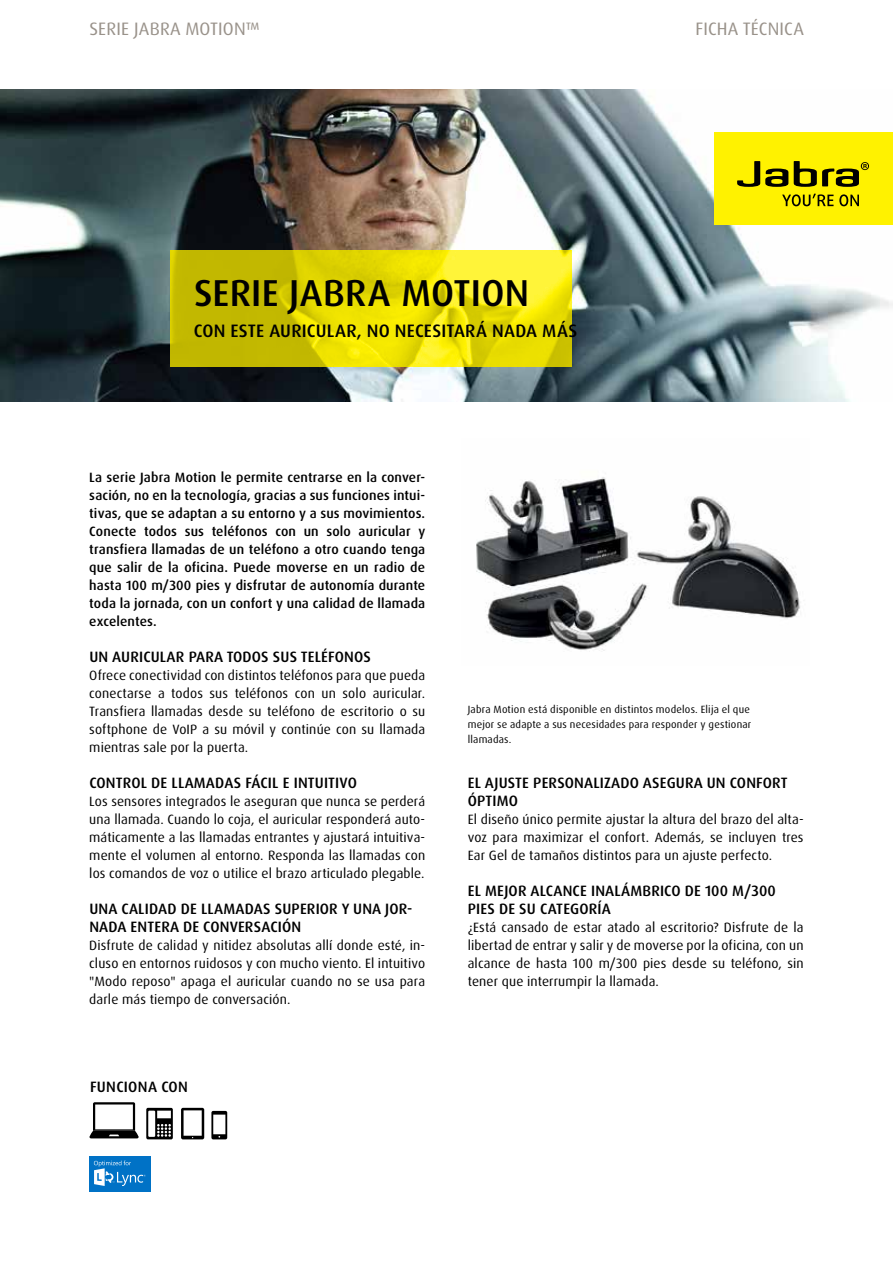
<style>
.page{position:relative;width:893px;height:1263px;background:#fff}
.page>*{position:absolute;margin:0;border:0;box-sizing:border-box;transform-origin:0 0}
.t1{font:500 37.5px "Dax Pro";letter-spacing:.01em;color:#000}
.t2{font:500 18px "Dax Pro";letter-spacing:.015em;color:#000}
.t3{font:18px "Dax Pro";letter-spacing:.01em;color:#99928a}
.t4{font:500 15px/18px "Dax Pro";letter-spacing:.01em;color:#000}
.t5{font:13.5px/18px "Dax Pro";letter-spacing:.01em;color:#000;text-align:justify}
.t6{font:500 13.5px/18px "Dax Pro";letter-spacing:.01em;color:#000;text-align:justify}
.t7{font:10.5px/15px "Dax Pro";letter-spacing:.02em;color:#000}
</style>
<div class="page">
<img style="left:0;top:89px;width:893px;height:313px">
<svg style="left:170px;top:250px;width:402px;height:117px"></svg>
<div style="left:714px;top:132px;width:179px;height:93px;background:#fff200"></div>
<svg style="left:737px;top:161px;width:51px;height:26px"></svg>
<svg style="left:794px;top:161px;width:75px;height:26px"></svg>
<svg style="left:782px;top:194px;width:51px;height:12px"></svg>
<svg style="left:839px;top:194px;width:20px;height:12px"></svg>
<div style="left:89px;top:1156px;width:62px;height:35px;background:#0072c6"></div>
<svg style="left:94px;top:1160px;width:52px;height:26px"></svg>
<svg style="left:89px;top:1102px;width:50px;height:36px"></svg>
<svg style="left:146px;top:1108px;width:27px;height:31px"></svg>
<svg style="left:181px;top:1108px;width:23px;height:31px"></svg>
<svg style="left:211px;top:1111px;width:16px;height:28px"></svg>
<img style="left:476px;top:477px;width:325px;height:174px">
<h2 class="t3" style="left:89px;top:18px;width:172px">SERIE JABRA MOTION™</h2>
<h2 class="t3" style="left:695px;top:18px;width:110px">FICHA TÉCNICA</h2>
<h1 class="t1" style="left:194px;top:268px;width:337px">SERIE JABRA MOTION</h1>
<h2 class="t2" style="left:194px;top:319px;width:385px">CON ESTE AURICULAR, NO NECESITARÁ NADA MÁS</h2>
<p class="t6" style="left:89px;top:468px;width:337px">La serie Jabra Motion le permite centrarse en la conver&shy;sación, no en la tecnología, gracias a sus funciones intui&shy;tivas, que se adaptan a su entorno y a sus movimientos.<br>Conecte todos sus teléfonos con un solo auricular y transfiera llamadas de un teléfono a otro cuando tenga que salir de la oficina. Puede moverse en un radio de hasta 100 m/300 pies y disfrutar de autonomía durante toda la jornada, con un confort y una calidad de llamada excelentes.</p>
<p class="t4" style="left:89px;top:648px;width:283px">UN AURICULAR PARA TODOS SUS TELÉFONOS</p>
<p class="t5" style="left:89px;top:666px;width:337px">Ofrece conectividad con distintos teléfonos para que pueda conectarse a todos sus teléfonos con un solo auricular.<br>Transfiera llamadas desde su teléfono de escritorio o su softphone de VoIP a su móvil y continúe con su llamada mientras sale por la puerta.</p>
<p class="t4" style="left:89px;top:774px;width:269px">CONTROL DE LLAMADAS FÁCIL E INTUITIVO</p>
<p class="t5" style="left:89px;top:792px;width:337px">Los sensores integrados le aseguran que nunca se perderá una llamada. Cuando lo coja, el auricular responderá auto&shy;máticamente a las llamadas entrantes y ajustará intuitiva&shy;mente el volumen al entorno. Responda las llamadas con los comandos de voz o utilice el brazo articulado plegable.</p>
<p class="t4" style="left:89px;top:900px;width:325px">UNA CALIDAD DE LLAMADAS SUPERIOR Y UNA JOR-<br>NADA ENTERA DE CONVERSACIÓN</p>
<p class="t5" style="left:89px;top:936px;width:337px">Disfrute de calidad y nitidez absolutas allí donde esté, in&shy;cluso en entornos ruidosos y con mucho viento. El intuitivo "Modo reposo" apaga el auricular cuando no se usa para darle más tiempo de conversación.</p>
<p class="t4" style="left:90px;top:1078px;width:99px">FUNCIONA CON</p>
<p class="t7" style="left:468px;top:702px;width:285px">Jabra Motion está disponible en distintos modelos. Elija el que mejor se adapte a sus necesidades para responder y gestionar llamadas.</p>
<p class="t4" style="left:468px;top:774px;width:321px">EL AJUSTE PERSONALIZADO ASEGURA UN CONFORT<br>ÓPTIMO</p>
<p class="t5" style="left:468px;top:810px;width:337px">El diseño único permite ajustar la altura del brazo del alta&shy;voz para maximizar el confort. Además, se incluyen tres Ear Gel de tamaños distintos para un ajuste perfecto.</p>
<p class="t4" style="left:468px;top:882px;width:309px">EL MEJOR ALCANCE INALÁMBRICO DE 100 M/300<br>PIES DE SU CATEGORÍA</p>
<p class="t5" style="left:468px;top:918px;width:337px">¿Está cansado de estar atado al escritorio? Disfrute de la libertad de entrar y salir y de moverse por la oficina, con un alcance de hasta 100 m/300 pies desde su teléfono, sin tener que interrumpir la llamada.</p>
</div>
